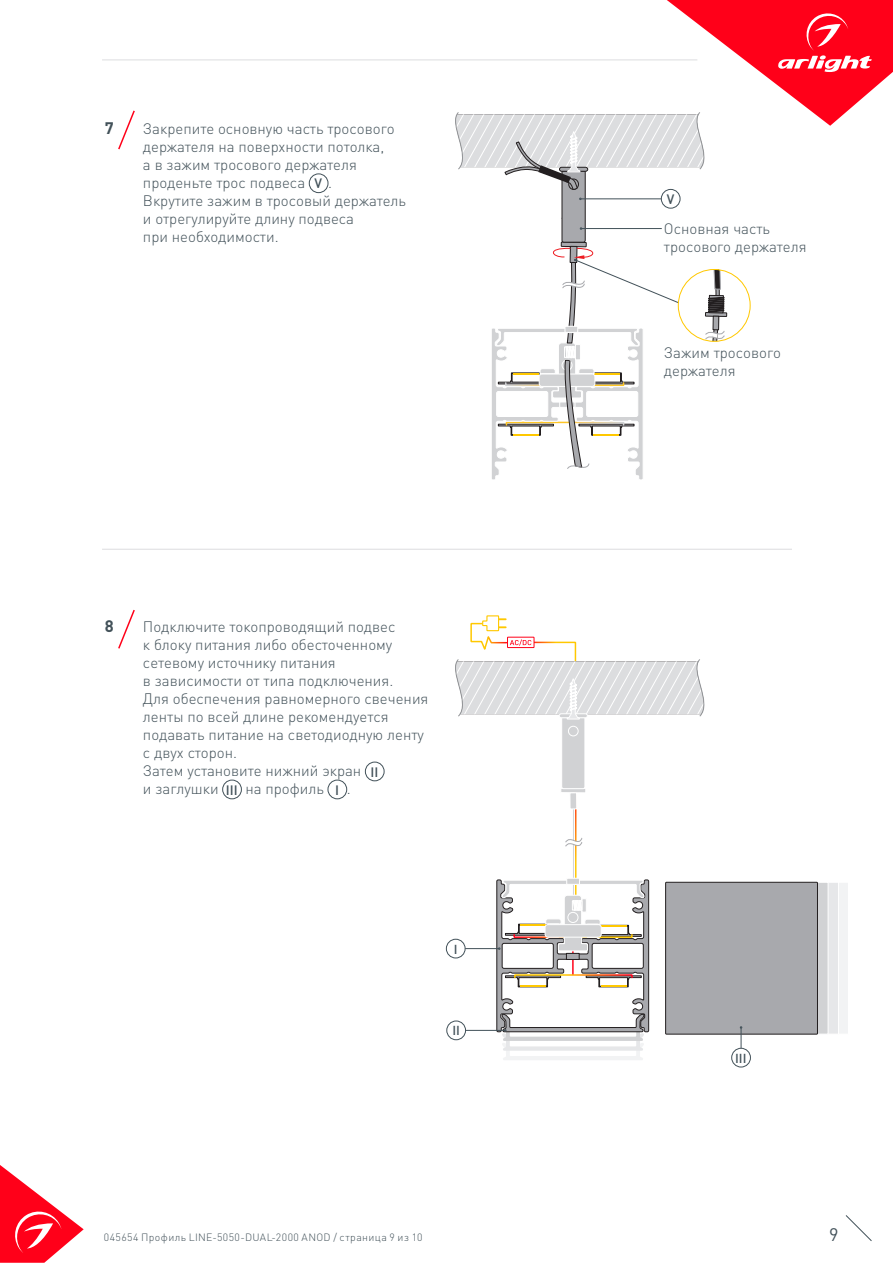
<style>
.page{position:relative;width:893px;height:1263px;background:#fff}
.page>*{position:absolute;margin:0;border:0;box-sizing:border-box;transform-origin:0 0}
.t1{font:18px "DIN Pro";color:#425159}
.t2{font:700 16.5px "DIN Pro";color:#425159}
.t3{font:300 15px/18px "DIN Pro";color:#425159}
.t4{font:500 13.5px "DIN Pro";color:#425159}
.t5{font:500 12.9px "DIN Pro";color:#425159}
.t6{font:300 10.5px "DIN Pro";letter-spacing:.04em;color:#425159}
</style>
<div class="page">
<svg style="left:0;top:1165px;width:84px;height:98px"></svg>
<svg style="left:845px;top:1215px;width:27px;height:26px"></svg>
<hr style="left:102px;top:60px;width:595px;height:1px;background:#dcdddf">
<div style="left:696px;top:882px;width:153px;height:152px;background:#f2f3f4;border:1px solid #fff"></div>
<div style="left:686px;top:882px;width:153px;height:152px;background:#e6e7e9;border:1px solid #fff"></div>
<div style="left:676px;top:882px;width:152px;height:152px;background:#d1d2d4;border:1px solid #fff"></div>
<svg style="left:448px;top:0;width:445px;height:480px"></svg>
<div style="left:309px;top:174px;width:19px;height:19px;border:1px solid #425159;border-radius:50%"></div>
<svg style="left:118px;top:110px;width:17px;height:40px"></svg>
<hr style="left:102px;top:549px;width:690px;height:1px;background:#dcdddf">
<div style="left:365px;top:762px;width:19px;height:19px;border:1px solid #425159;border-radius:50%"></div>
<div style="left:222px;top:780px;width:20px;height:19px;border:1px solid #425159;border-radius:50%"></div>
<div style="left:328px;top:780px;width:19px;height:19px;border:1px solid #425159;border-radius:50%"></div>
<svg style="left:118px;top:609px;width:17px;height:40px"></svg>
<div style="left:666px;top:882px;width:151px;height:152px;background:#a8a9ad"></div>
<div style="left:665px;top:882px;width:153px;height:152px;border:1px solid #231f20"></div>
<div style="left:731px;top:1048px;width:20px;height:19px;border:1px solid #425159;border-radius:50%"></div>
<svg style="left:740px;top:1026px;width:2px;height:22px"></svg>
<div style="left:447px;top:1021px;width:19px;height:19px;border:1px solid #425159;border-radius:50%"></div>
<div style="left:446px;top:939px;width:19px;height:19px;border:1px solid #425159;border-radius:50%"></div>
<svg style="left:448px;top:615px;width:265px;height:445px"></svg>
<div style="left:565px;top:326px;width:13px;height:7px;background:#d1d2d4;border:1px solid #fff"></div>
<svg style="left:566px;top:878px;width:14px;height:6px"></svg>
<div style="left:566px;top:953px;width:13px;height:6px;background:#a8a9ad"></div>
<div style="left:566px;top:953px;width:13px;height:7px;border:1px solid #231f20"></div>
<p class="t2" style="left:105px;top:117px;width:10px">7</p>
<p class="t3" style="left:143px;top:119px;width:253px">Закрепите основную часть тросового держателя на поверхности потолка, а в зажим тросового держателя проденьте трос подвеса</p>
<p class="t4" style="left:315px;top:174px;width:9px">V</p>
<p class="t3" style="left:143px;top:173px;width:265px;text-indent:185px">.<br>Вкрутите зажим в тросовый держатель и отрегулируйте длину подвеса<br>при необходимости.</p>
<p class="t2" style="left:105px;top:615px;width:10px">8</p>
<p class="t3" style="left:143px;top:617px;width:287px">Подключите токопроводящий подвес<br>к блоку питания либо обесточенному сетевому источнику питания<br>в зависимости от типа подключения.<br>Для обеспечения равномерного свечения ленты по всей длине рекомендуется подавать питание на светодиодную ленту с двух сторон.<br>Затем установите нижний экран</p>
<p class="t4" style="left:371px;top:762px;width:9px">II</p>
<p class="t3" style="left:143px;top:779px;width:77px">и заглушки</p>
<p class="t4" style="left:226px;top:780px;width:13px">III</p>
<p class="t3" style="left:245px;top:779px;width:80px">на профиль</p>
<p class="t4" style="left:335px;top:780px;width:5px">I</p>
<p class="t3" style="left:347px;top:779px;width:5px">.</p>
<p class="t5" style="left:454px;top:940px;width:5px">I</p>
<p class="t5" style="left:452px;top:1022px;width:9px">II</p>
<p class="t4" style="left:667px;top:190px;width:9px">V</p>
<p class="t3" style="left:664px;top:219px;width:108px">Основная часть</p>
<p class="t3" style="left:664px;top:237px;width:144px">тросового держателя</p>
<p class="t3" style="left:664px;top:343px;width:119px">Зажим тросового держателя</p>
<p class="t5" style="left:735px;top:1049px;width:13px">III</p>
<p class="t6" style="left:104px;top:1230px;width:320px">045654 Профиль LINE-5050-DUAL-2000 ANOD / страница 9 из 10</p>
<p class="t1" style="left:829px;top:1222px;width:11px">9</p>
</div>
